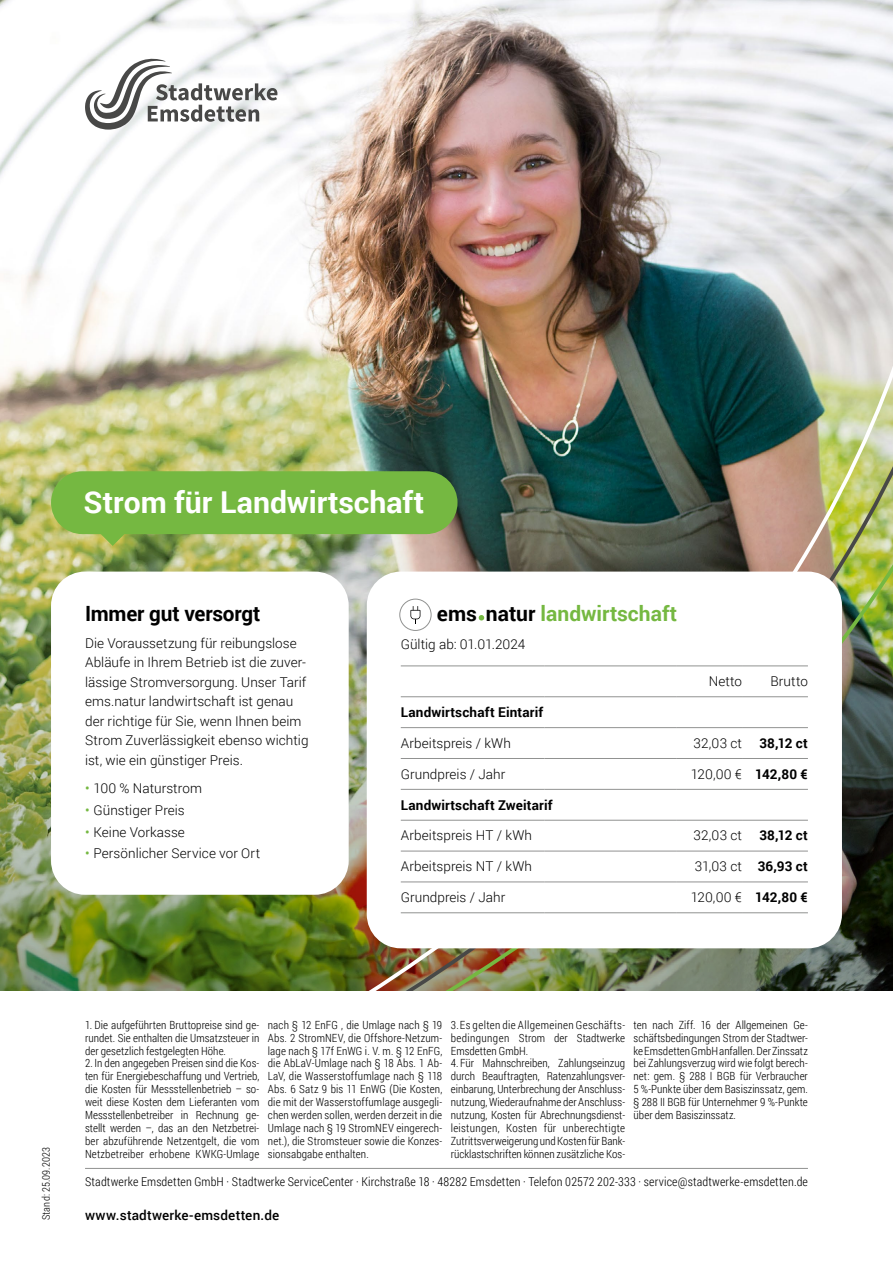
<style>
.page{position:relative;width:893px;height:1263px;background:#fff}
.page>*{position:absolute;margin:0;border:0;box-sizing:border-box;transform-origin:0 0}
.t1{font:700 30.15px "Roboto";color:#fff}
.t2{font:700 21px "Roboto";color:#75b841}
.t3{font:700 21px "Roboto";letter-spacing:-.01em;color:#000}
.t4{font:300 13.5px/19.5px "Roboto";letter-spacing:.005em;color:#000}
.t5{font:700 13.5px "Roboto";letter-spacing:.01em;color:#000}
.t6{font:500 13.5px "Roboto";letter-spacing:.015em;color:#000}
.t7{font:300 12.3px "Roboto Condensed";letter-spacing:.01em;color:#000}
.t8{font:300 11.25px/12.9px "Roboto Condensed";letter-spacing:.005em;color:#000;text-align:justify}
.t9{font:300 10.5px "Roboto Condensed";letter-spacing:.015em;color:#000}
.s1{font-weight:400;color:#75b841}
.s2{color:#000}
.s3{font-weight:700}
</style>
<div class="page">
<img style="left:0;top:0;width:893px;height:412px">
<svg style="left:0;top:412px;width:302px;height:207px;background:#bcc179"></svg>
<img style="left:0;top:619px;width:302px;height:372px">
<img style="left:302px;top:304px;width:591px;height:687px">
<hr style="left:85px;top:1168px;width:723px;height:1px;background:#919291">
<svg style="left:85px;top:58px;width:192px;height:72px"></svg>
<svg style="left:51px;top:471px;width:407px;height:75px;background:#7db54a"></svg>
<div style="left:51px;top:572px;width:298px;height:323px;background:#fff;border-radius:34px"></div>
<div style="left:367px;top:572px;width:475px;height:376px;background:#fff;border-radius:34px"></div>
<svg style="left:479px;top:615px;width:5px;height:5px"></svg>
<svg style="left:676px;top:697px;width:132px;height:186px"></svg>
<hr style="left:676px;top:727px;width:66px;height:1px;background:#919291">
<hr style="left:742px;top:727px;width:66px;height:1px;background:#919291">
<hr style="left:676px;top:758px;width:66px;height:1px;background:#919291">
<hr style="left:742px;top:758px;width:66px;height:1px;background:#919291">
<hr style="left:676px;top:820px;width:66px;height:1px;background:#919291">
<hr style="left:742px;top:820px;width:66px;height:1px;background:#919291">
<hr style="left:676px;top:851px;width:66px;height:1px;background:#919291">
<hr style="left:742px;top:851px;width:66px;height:1px;background:#919291">
<hr style="left:676px;top:881px;width:66px;height:1px;background:#919291">
<hr style="left:742px;top:881px;width:66px;height:1px;background:#919291">
<hr style="left:676px;top:912px;width:66px;height:1px;background:#919291">
<hr style="left:742px;top:912px;width:66px;height:1px;background:#919291">
<hr style="left:401px;top:665px;width:143px;height:1px;background:#919291">
<hr style="left:544px;top:665px;width:132px;height:1px;background:#919291">
<hr style="left:676px;top:665px;width:66px;height:1px;background:#919291">
<hr style="left:742px;top:665px;width:66px;height:1px;background:#919291">
<hr style="left:676px;top:789px;width:66px;height:1px;background:#919291">
<hr style="left:742px;top:789px;width:66px;height:1px;background:#919291">
<hr style="left:401px;top:696px;width:143px;height:1px;background:#919291">
<hr style="left:544px;top:696px;width:132px;height:1px;background:#919291">
<hr style="left:676px;top:696px;width:66px;height:1px;background:#919291">
<hr style="left:742px;top:696px;width:66px;height:1px;background:#919291">
<hr style="left:401px;top:789px;width:143px;height:1px;background:#919291">
<hr style="left:544px;top:789px;width:132px;height:1px;background:#919291">
<hr style="left:401px;top:727px;width:143px;height:1px;background:#919291">
<hr style="left:544px;top:727px;width:132px;height:1px;background:#919291">
<hr style="left:401px;top:758px;width:143px;height:1px;background:#919291">
<hr style="left:544px;top:758px;width:132px;height:1px;background:#919291">
<hr style="left:401px;top:820px;width:143px;height:1px;background:#919291">
<hr style="left:544px;top:820px;width:132px;height:1px;background:#919291">
<hr style="left:401px;top:851px;width:143px;height:1px;background:#919291">
<hr style="left:544px;top:851px;width:132px;height:1px;background:#919291">
<hr style="left:401px;top:881px;width:143px;height:1px;background:#919291">
<hr style="left:544px;top:881px;width:132px;height:1px;background:#919291">
<hr style="left:401px;top:912px;width:143px;height:1px;background:#919291">
<hr style="left:544px;top:912px;width:132px;height:1px;background:#919291">
<div style="left:399px;top:599px;width:32px;height:32px;border:1px solid #919291;border-radius:50%"></div>
<svg style="left:410px;top:606px;width:10px;height:17px"></svg>
<h1 class="t1" style="left:84px;top:481px;width:342px">Strom für Landwirtschaft</h1>
<h2 class="t3" style="left:85px;top:598px;width:177px">Immer gut versorgt</h2>
<p class="t4" style="left:85px;top:632px;width:225px">Die Voraussetzung für reibungslose Abläufe in Ihrem Betrieb ist die zuver&shy;lässige Stromversorgung. Unser Tarif ems.natur landwirtschaft ist genau der richtige für Sie, wenn Ihnen beim Strom Zuverlässigkeit ebenso wichtig ist, wie ein günstiger Preis.</p>
<p class="t4" style="left:85px;top:778px;width:118px"><span class="s1">•</span> 100 % Naturstrom</p>
<p class="t4" style="left:85px;top:800px;width:101px"><span class="s1">•</span> Günstiger Preis</p>
<p class="t4" style="left:85px;top:821px;width:101px"><span class="s1">•</span> Keine Vorkasse</p>
<p class="t4" style="left:85px;top:843px;width:177px"><span class="s1">•</span> Persönlicher Service vor Ort</p>
<h2 class="t2" style="left:437px;top:598px;width:242px"><span class="s2">ems natur</span> landwirtschaft</h2>
<p class="t4" style="left:401px;top:634px;width:126px">Gültig ab: 01.01.2024</p>
<p class="t4" style="left:709px;top:671px;width:35px">Netto</p>
<p class="t4" style="left:770px;top:671px;width:39px">Brutto</p>
<p class="t5" style="left:401px;top:703px;width:144px">Landwirtschaft Eintarif</p>
<p class="t4" style="left:401px;top:733px;width:112px">Arbeitspreis / kWh</p>
<p class="t4" style="left:693px;top:733px;width:50px">32,03 ct</p>
<p class="t5" style="left:759px;top:733px;width:50px">38,12 ct</p>
<p class="t4" style="left:401px;top:764px;width:106px">Grundpreis / Jahr</p>
<p class="t4" style="left:691px;top:764px;width:118px">120,00 € <span class="s3">142,80 €</span></p>
<p class="t5" style="left:401px;top:795px;width:153px">Landwirtschaft Zweitarif</p>
<p class="t4" style="left:401px;top:825px;width:133px">Arbeitspreis HT / kWh</p>
<p class="t4" style="left:693px;top:825px;width:50px">32,03 ct</p>
<p class="t5" style="left:759px;top:826px;width:50px">38,12 ct</p>
<p class="t4" style="left:401px;top:856px;width:133px">Arbeitspreis NT / kWh</p>
<p class="t4" style="left:695px;top:856px;width:115px">31,03 ct <span class="s3">36,93 ct</span></p>
<p class="t4" style="left:401px;top:887px;width:106px">Grundpreis / Jahr</p>
<p class="t4" style="left:691px;top:887px;width:118px">120,00 € <span class="s3">142,80 €</span></p>
<p class="t9" style="left:39px;top:1220px;width:75px;rotate:-90deg">Stand: 25.09.2023</p>
<p class="t8" style="left:85px;top:1018px;width:176px">1. Die aufgeführten Bruttopreise sind ge&shy;rundet. Sie enthalten die Umsatzsteuer in der gesetzlich festgelegten Höhe.</p>
<p class="t8" style="left:85px;top:1057px;width:176px">2. In den angegeben Preisen sind die Kos&shy;ten für Energiebeschaffung und Vertrieb, die Kosten für Messstellenbetrieb – so&shy;weit diese Kosten dem Lieferanten vom Messstellenbetreiber in Rechnung ge&shy;stellt werden –, das an den Netzbetrei&shy;ber abzuführende Netzentgelt, die vom Netzbetreiber erhobene KWKG-Umlage</p>
<p class="t8" style="left:268px;top:1018px;width:176px">nach § 12 EnFG , die Umlage nach § 19<br>Abs. 2 StromNEV, die Offshore-Netzum&shy;lage nach § 17f EnWG i. V. m. § 12 EnFG, die AbLaV-Umlage nach § 18 Abs. 1 Ab-LaV, die Wasserstoffumlage nach § 118<br>Abs. 6 Satz 9 bis 11 EnWG (Die Kosten, die mit der Wasserstoffumlage ausgegli&shy;chen werden sollen, werden derzeit in die Umlage nach § 19 StromNEV eingerech&shy;net.), die Stromsteuer sowie die Konzes&shy;sionsabgabe enthalten.</p>
<p class="t8" style="left:451px;top:1018px;width:176px">3.Es gelten die Allgemeinen Geschäfts&shy;bedingungen Strom der Stadtwerke Emsdetten GmbH.</p>
<p class="t8" style="left:451px;top:1057px;width:176px">4. Für Mahnschreiben, Zahlungseinzug durch Beauftragten, Ratenzahlungsver&shy;einbarung, Unterbrechung der Anschluss&shy;nutzung, Wiederaufnahme der Anschluss&shy;nutzung, Kosten für Abrechnungsdienst&shy;leistungen, Kosten für unberechtigte Zutrittsverweigerung und Kosten für Bank&shy;rücklastschriften können zusätzliche Kos-</p>
<p class="t8" style="left:634px;top:1018px;width:176px">ten nach Ziff. 16 der Allgemeinen Ge&shy;schäftsbedingungen Strom der Stadtwer&shy;ke Emsdetten GmbH anfallen. Der Zinssatz bei Zahlungsverzug wird wie folgt berech&shy;net: gem. § 288 I BGB für Verbraucher 5 %-Punkte über dem Basiszinssatz, gem. § 288 II BGB für Unternehmer 9 %-Punkte über dem Basiszinssatz.</p>
<p class="t7" style="left:85px;top:1173px;width:724px">Stadtwerke Emsdetten GmbH · Stadtwerke ServiceCenter · Kirchstraße 18 · 48282 Emsdetten · Telefon 02572 202-333 · service@stadtwerke-emsdetten.de</p>
<p class="t6" style="left:85px;top:1206px;width:196px">www.stadtwerke-emsdetten.de</p>
</div>
